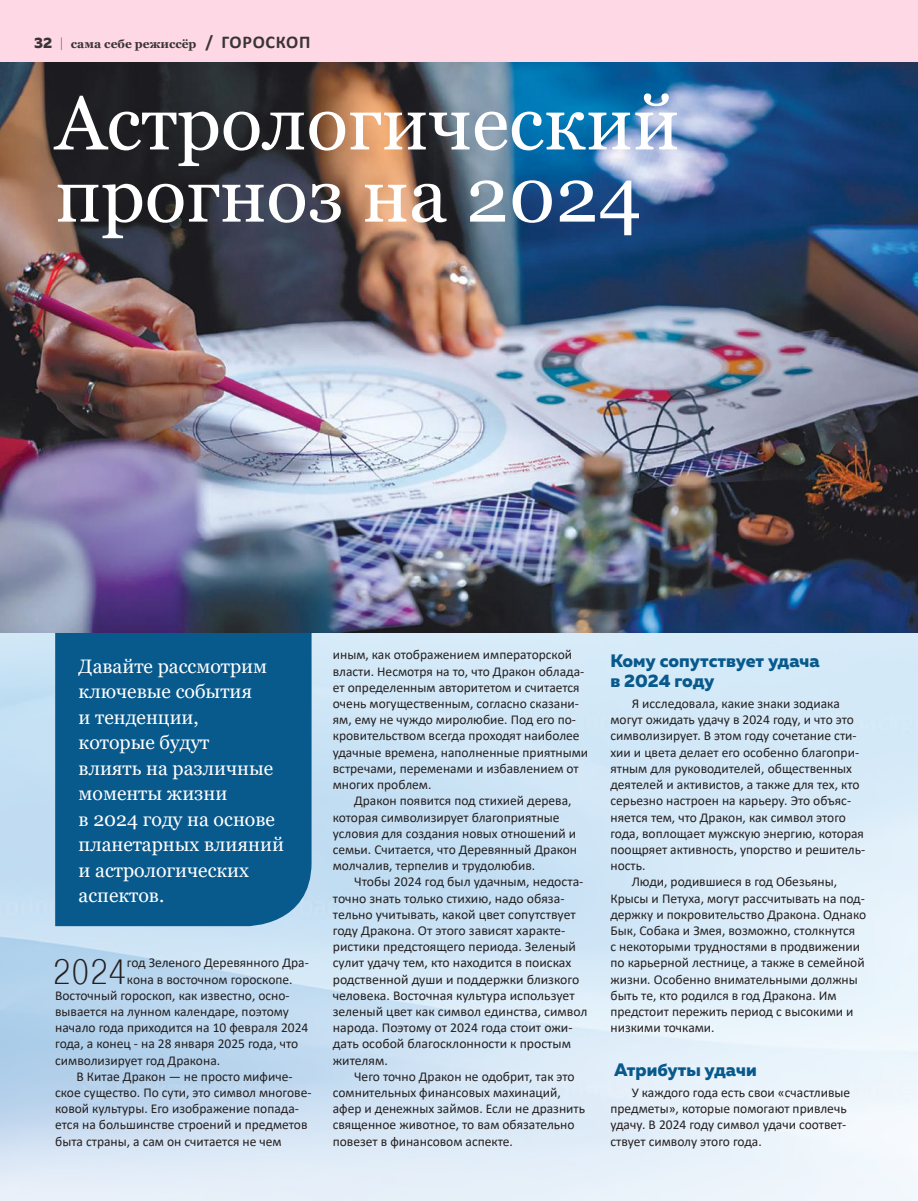
<style>
.page{position:relative;width:918px;height:1201px;background:#fff}
.page>*{position:absolute;margin:0;border:0;box-sizing:border-box;transform-origin:0 0}
.t1{font:76.5px/72.2px "Georgia";color:#fff}
.t2{font:39.15px "Ukrainian Mono Condensed";color:#241f1f}
.t3{font:19.5px/25.5px "Georgia";color:#fff}
.t4{font:800 18px/20.7px "Muller";color:#08598c}
.t5{font:700 18px "Calibri";letter-spacing:.04em;color:#393535}
.t6{font:13.5px/16.2px "Calibri";color:#241f1f}
.t7{font:700 12px "Georgia";color:#393535}
.s1{font-family:"Muller";font-weight:800;font-size:15px}
.s2{font-family:"Muller";font-weight:100;font-size:18px}
</style>
<div class="page">
<div style="left:0;top:0;width:918px;height:63px;background:#ffd8e6"></div>
<img style="left:0;top:63px;width:918px;height:1137px">
<div style="left:55px;top:632px;width:256px;height:294px;background:#08598c"></div>
<img style="left:0;top:63px;width:917px;height:569px">
<p class="t7" style="left:34px;top:36px;width:164px"><span class="s1">32</span> <span class="s2">I</span> сама себе режиссёр</p>
<h3 class="t5" style="left:205px;top:29px;width:107px">/ ГОРОСКОП</h3>
<h1 class="t1" style="left:55px;top:89px;width:626px">Астрологический прогноз на 2024</h1>
<h3 class="t3" style="left:79px;top:653px;width:207px">Давайте рассмотрим ключевые события<br>и тенденции,<br>которые будут<br>влиять на различные моменты жизни<br>в 2024 году на основе планетарных влияний и астрологических аспектов.</h3>
<h2 class="t2" style="left:52px;top:953px;width:76px">2024</h2>
<p class="t6" style="left:127px;top:954px;width:183px">год Зеленого Деревянного Дра-</p>
<p class="t6" style="left:127px;top:970px;width:167px">кона в восточном гороскопе.</p>
<p class="t6" style="left:55px;top:986px;width:236px">Восточный гороскоп, как известно, осно-</p>
<p class="t6" style="left:55px;top:1003px;width:235px">вывается на лунном календаре, поэтому</p>
<p class="t6" style="left:55px;top:1019px;width:255px">начало года приходится на 10 февраля 2024</p>
<p class="t6" style="left:55px;top:1035px;width:245px">года, а конец - на 28 января 2025 года, что</p>
<p class="t6" style="left:55px;top:1051px;width:166px">символизирует год Дракона.</p>
<p class="t6" style="left:76px;top:1067px;width:217px">В Китае Дракон ― не просто мифиче-</p>
<p class="t6" style="left:55px;top:1084px;width:258px">ское существо. По сути, это символ многове-</p>
<p class="t6" style="left:55px;top:1100px;width:245px">ковой культуры. Его изображение попада-</p>
<p class="t6" style="left:55px;top:1116px;width:254px">ется на большинстве строений и предметов</p>
<p class="t6" style="left:55px;top:1132px;width:228px">быта страны, а сам он считается не чем</p>
<p class="t6" style="left:333px;top:646px;width:257px">иным, как отображением императорской власти. Несмотря на то, что Дракон облада&shy;ет определенным авторитетом и считается очень могущественным, согласно сказани&shy;ям, ему не чуждо миролюбие. Под его по&shy;кровительством всегда проходят наиболее удачные времена, наполненные приятными встречами, переменами и избавлением от многих проблем.</p>
<p class="t6" style="left:333px;top:792px;width:246px;text-indent:21px">Дракон появится под стихией дерева, которая символизирует благоприятные условия для создания новых отношений и семьи. Считается, что Деревянный Дракон молчалив, терпелив и трудолюбив.</p>
<p class="t6" style="left:333px;top:873px;width:256px;text-indent:21px">Чтобы 2024 год был удачным, недоста&shy;точно знать только стихию, надо обяза&shy;тельно учитывать, какой цвет сопутствует году Дракона. От этого зависят характе&shy;ристики предстоящего периода. Зеленый сулит удачу тем, кто находится в поисках родственной души и поддержки близкого человека. Восточная культура использует зеленый цвет как символ единства, символ народа. Поэтому от 2024 года стоит ожи&shy;дать особой благосклонности к простым жителям.</p>
<p class="t6" style="left:333px;top:1067px;width:254px;text-indent:21px">Чего точно Дракон не одобрит, так это сомнительных финансовых махинаций, афер и денежных займов. Если не дразнить священное животное, то вам обязательно повезет в финансовом аспекте.</p>
<h3 class="t4" style="left:610px;top:650px;width:211px">Кому сопутствует удача в 2024 году</h3>
<p class="t6" style="left:631px;top:695px;width:209px">Я исследовала, какие знаки зодиака</p>
<p class="t6" style="left:610px;top:711px;width:245px">могут ожидать удачу в 2024 году, и что это</p>
<p class="t6" style="left:610px;top:727px;width:248px">символизирует. В этом году сочетание сти-</p>
<p class="t6" style="left:610px;top:743px;width:250px">хии и цвета делает его особенно благопри-</p>
<p class="t6" style="left:610px;top:760px;width:243px">ятным для руководителей, общественных</p>
<p class="t6" style="left:610px;top:776px;width:250px">деятелей и активистов, а также для тех, кто</p>
<p class="t6" style="left:610px;top:792px;width:242px">серьезно настроен на карьеру. Это объяс-</p>
<p class="t6" style="left:610px;top:808px;width:237px">няется тем, что Дракон, как символ этого</p>
<p class="t6" style="left:610px;top:824px;width:255px">года, воплощает мужскую энергию, которая</p>
<p class="t6" style="left:610px;top:841px;width:256px">поощряет активность, упорство и решитель-</p>
<p class="t6" style="left:610px;top:857px;width:37px">ность.</p>
<p class="t6" style="left:631px;top:873px;width:207px">Люди, родившиеся в год Обезьяны,</p>
<p class="t6" style="left:610px;top:889px;width:256px">Крысы и Петуха, могут рассчитывать на под-</p>
<p class="t6" style="left:610px;top:905px;width:257px">держку и покровительство Дракона. Однако</p>
<p class="t6" style="left:610px;top:922px;width:246px">Бык, Собака и Змея, возможно, столкнутся</p>
<p class="t6" style="left:610px;top:938px;width:251px">с некоторыми трудностями в продвижении</p>
<p class="t6" style="left:610px;top:954px;width:256px">по карьерной лестнице, а также в семейной</p>
<p class="t6" style="left:610px;top:970px;width:249px">жизни. Особенно внимательными должны</p>
<p class="t6" style="left:610px;top:986px;width:228px">быть те, кто родился в год Дракона. Им</p>
<p class="t6" style="left:610px;top:1003px;width:244px">предстоит пережить период с высокими и</p>
<p class="t6" style="left:610px;top:1019px;width:106px">низкими точками.</p>
<h3 class="t4" style="left:614px;top:1059px;width:144px">Атрибуты удачи</h3>
<p class="t6" style="left:610px;top:1084px;width:241px;text-indent:21px">У каждого года есть свои «счастливые предметы», которые помогают привлечь удачу. В 2024 году символ удачи соответ&shy;ствует символу этого года.</p>
</div>
